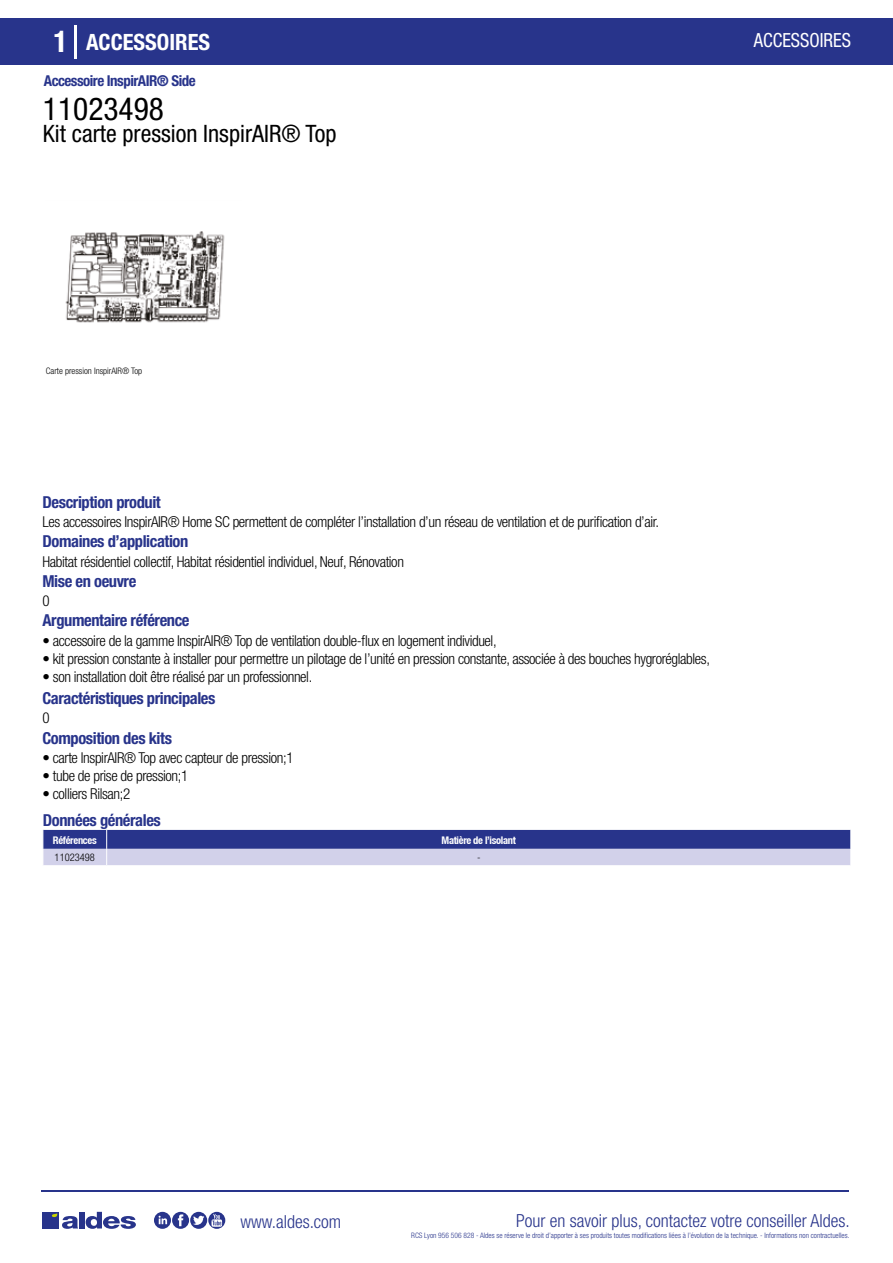
<style>
.page{position:relative;width:893px;height:1263px;background:#fff}
.page>*{position:absolute;margin:0;border:0;box-sizing:border-box;transform-origin:0 0}
.t1{font:condensed 31.5px "Helvetica Neue LT Std";color:#000}
.t2{font:condensed 24px "Helvetica Neue LT Std";color:#000}
.t3{font:700 condensed 22.5px "Helvetica Neue LT Std";color:#fff}
.t4{font:condensed 19.5px "Helvetica Neue LT Std";color:#fff;scale:.95 1}
.t5{font:300 condensed 18px "Helvetica Neue";color:#28348b}
.t6{font:700 condensed 16.5px "Helvetica Neue LT Std";letter-spacing:-.025em;color:#28348b}
.t7{font:300 condensed 15px "Helvetica Neue LT Std";letter-spacing:-.025em;color:#000}
.t8{font:700 condensed 15px "Helvetica Neue LT Std";letter-spacing:-.035em;color:#28348b}
.t9{font:700 condensed 10.5px "Helvetica Neue";letter-spacing:-.03em;color:#fff}
.t10{font:300 condensed 10.5px "Helvetica Neue";color:#000}
.t11{font:300 condensed 9px "Helvetica Neue";color:#000}
.t12{font:300 condensed 7.5px "Helvetica Neue";color:#28348b}
.s1{font-size:30px}
</style>
<div class="page">
<div style="left:0;top:18px;width:893px;height:46px;background:#28348b"></div>
<hr style="left:74px;top:25px;width:2px;height:33px;background:#fff">
<img style="left:65px;top:231px;width:160px;height:92px">
<svg style="left:43px;top:830px;width:808px;height:35px;background:#777db7"></svg>
<hr style="left:41px;top:1190px;width:808px;height:1px;background:#28348b">
<svg style="left:154px;top:1212px;width:71px;height:17px"></svg>
<div style="left:42px;top:1212px;width:17px;height:16px;background:#28348b"></div>
<div style="left:79px;top:1212px;width:5px;height:16px;background:#28348b"></div>
<svg style="left:86px;top:1212px;width:50px;height:17px"></svg>
<svg style="left:52px;top:1213px;width:26px;height:16px"></svg>
<h3 class="t3" style="left:54px;top:28px;width:158px"><span class="s1">1</span> ACCESSOIRES</h3>
<h3 class="t4" style="left:754px;top:29px;width:104px">ACCESSOIRES</h3>
<p class="t8" style="left:44px;top:71px;width:153px">Accessoire InspirAIR® Side</p>
<h1 class="t1" style="left:43px;top:91px;width:122px">11023498</h1>
<h2 class="t2" style="left:43px;top:120px;width:295px">Kit carte pression InspirAIR® Top</h2>
<p class="t11" style="left:46px;top:365px;width:101px">Accessoires I spirAIR Home SC</p>
<p class="t11" style="left:46px;top:365px;width:98px">Carte pression InspirAIR® Top</p>
<p class="t6" style="left:43px;top:492px;width:120px">Description produit</p>
<p class="t6" style="left:43px;top:531px;width:147px">Domaines d’application</p>
<p class="t6" style="left:43px;top:571px;width:95px">Mise en oeuvre</p>
<p class="t7" style="left:43px;top:513px;width:618px">Les accessoires InspirAIR® Home SC permettent de compléter l’installation d’un réseau de ventilation et de purification d’air.</p>
<p class="t7" style="left:43px;top:553px;width:363px">Habitat résidentiel collectif, Habitat résidentiel individuel, Neuf, Rénovation</p>
<p class="t7" style="left:43px;top:592px;width:9px">0</p>
<p class="t6" style="left:43px;top:610px;width:149px">Argumentaire référence</p>
<p class="t7" style="left:43px;top:632px;width:456px">• accessoire de la gamme InspirAIR® Top de ventilation double-flux en logement individuel,</p>
<p class="t7" style="left:43px;top:650px;width:669px">• kit pression constante à installer pour permettre un pilotage de l’unité en pression constante, associée à des bouches hygroréglables,</p>
<p class="t7" style="left:43px;top:668px;width:271px">• son installation doit être réalisé par un professionnel.</p>
<p class="t6" style="left:43px;top:688px;width:174px">Caractéristiques principales</p>
<p class="t7" style="left:43px;top:709px;width:9px">0</p>
<p class="t6" style="left:43px;top:728px;width:131px">Composition des kits</p>
<p class="t7" style="left:43px;top:749px;width:252px">• carte InspirAIR® Top avec capteur de pression;1</p>
<p class="t7" style="left:43px;top:767px;width:147px">• tube de prise de pression;1</p>
<p class="t7" style="left:43px;top:785px;width:89px">• colliers Rilsan;2</p>
<p class="t6" style="left:43px;top:810px;width:119px">Données générales</p>
<p class="t9" style="left:53px;top:834px;width:45px">Références</p>
<p class="t9" style="left:442px;top:834px;width:76px">Matière de l’isolant</p>
<p class="t10" style="left:55px;top:851px;width:42px">11023498</p>
<p class="t10" style="left:477px;top:851px;width:5px">-</p>
<p class="t5" style="left:240px;top:1211px;width:102px">www.aldes.com</p>
<p class="t5" style="left:516px;top:1211px;width:335px">Pour en savoir plus, contactez votre conseiller Aldes.</p>
<p class="t12" style="left:411px;top:1230px;width:440px">RCS Lyon 956 506 828 - Aldes se réserve le droit d’apporter à ses produits toutes modifications liées à l’évolution de la technique. - Informations non contractuelles.</p>
</div>
